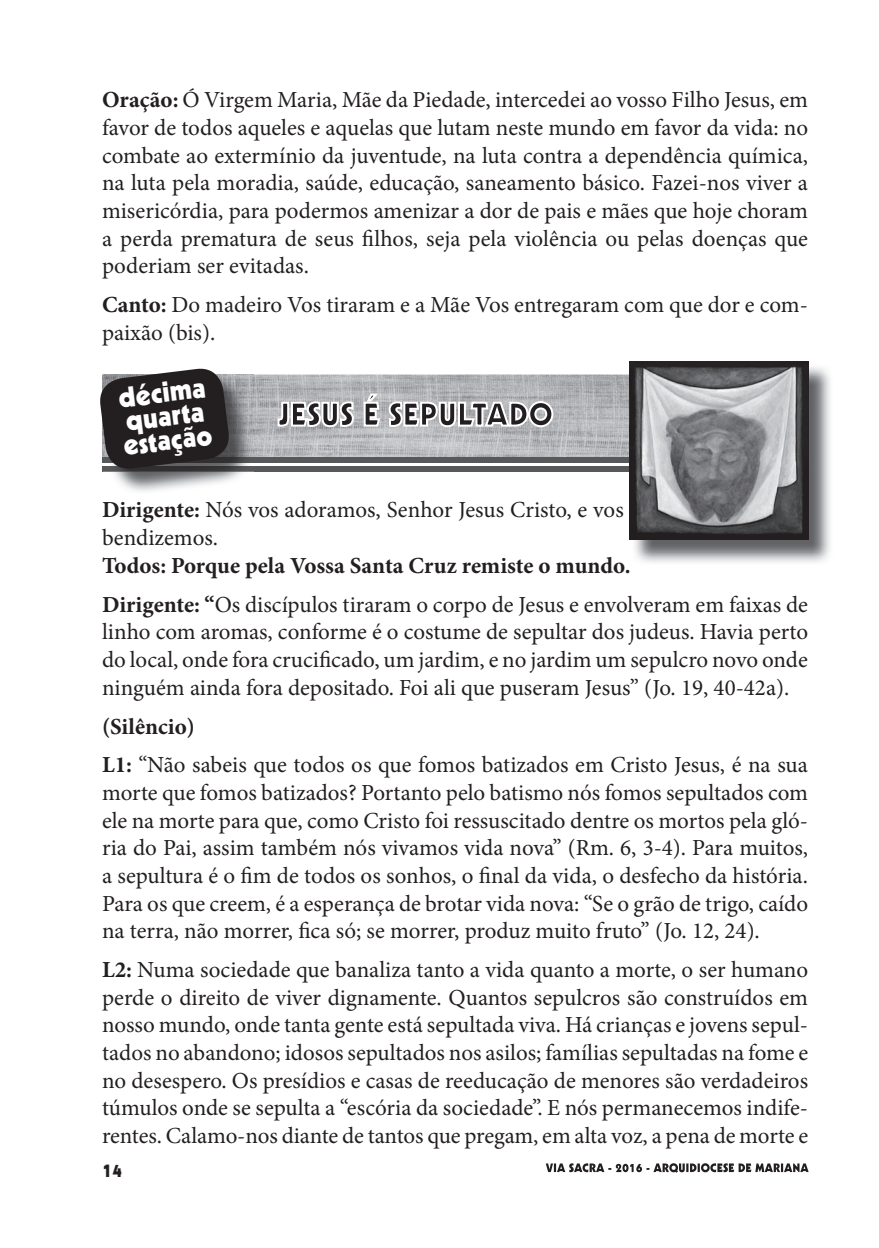
<style>
.page{position:relative;width:879px;height:1248px;background:#fff}
.page>*{position:absolute;margin:0;border:0;box-sizing:border-box;transform-origin:0 0}
.t1{font:28px/24px "Geometric 231 BT Heavy C";color:#fff}
.t2{font:23px/27.6px "Minion Pro";color:#231f20;text-align:justify}
.t3{font:700 23px/39px "Minion Pro";color:#231f20}
.t4{font:18px "Geometric 231 BT Heavy C";color:#231f20}
.s1{font-weight:700}
.s2{font-weight:400}
</style>
<div class="page">
<svg style="left:546px;top:1163px;width:262px;height:9px"></svg>
<img style="left:254px;top:374px;width:375px;height:83px">
<div style="left:102px;top:457px;width:706px;height:14px;background:#57585a"></div>
<hr style="left:102px;top:463px;width:561px;height:2px;background:#fff">
<img style="left:632px;top:364px;width:198px;height:199px">
<img style="left:629px;top:361px;width:179px;height:178px">
<svg style="left:276px;top:392px;width:278px;height:36px"></svg>
<img style="left:231px;top:471px;width:23px;height:8px">
<img style="left:231px;top:374px;width:23px;height:97px">
<img style="left:231px;top:463px;width:23px;height:2px">
<svg style="left:100px;top:368px;width:131px;height:124px;background:#504d4f"></svg>
<p class="t2" style="left:102px;top:86px;width:707px"><span class="s1">Oração:</span> Ó Virgem Maria, Mãe da Piedade, intercedei ao vosso Filho Jesus, em favor de todos aqueles e aquelas que lutam neste mundo em favor da vida: no combate ao extermínio da juventude, na luta contra a dependência química, na luta pela moradia, saúde, educação, saneamento básico. Fazei-nos viver a misericórdia, para podermos amenizar a dor de pais e mães que hoje choram a perda prematura de seus filhos, seja pela violência ou pelas doenças que poderiam ser evitadas.</p>
<p class="t2" style="left:102px;top:291px;width:707px"><span class="s1">Canto:</span> Do madeiro Vos tiraram e a Mãe Vos entregaram com que dor e com&shy;paixão (bis).</p>
<p class="t1" style="left:116px;top:385px;width:90px;rotate:-7deg">décima quarta estação</p>
<p class="t2" style="left:102px;top:496px;width:523px"><span class="s1">Dirigente:</span> Nós vos adoramos, Senhor Jesus Cristo, e vos bendizemos.</p>
<p class="t3" style="left:102px;top:545px;width:707px">Todos: Porque pela Vossa Santa Cruz remiste o mundo.<br>Dirigente: “<span class="s2">Os discípulos tiraram o corpo de Jesus e envolveram em faixas de</span></p>
<p class="t2" style="left:102px;top:618px;width:707px">linho com aromas, conforme é o costume de sepultar dos judeus. Havia perto do local, onde fora crucificado, um jardim, e no jardim um sepulcro novo onde ninguém ainda fora depositado. Foi ali que puseram Jesus” (Jo. 19, 40-42a).</p>
<p class="t2" style="left:102px;top:706px;width:707px;line-height:39px"><span class="s1">(Silêncio)<br>L1:</span> “Não sabeis que todos os que fomos batizados em Cristo Jesus, é na sua</p>
<p class="t2" style="left:102px;top:779px;width:707px">morte que fomos batizados? Portanto pelo batismo nós fomos sepultados com ele na morte para que, como Cristo foi ressuscitado dentre os mortos pela gló&shy;ria do Pai, assim também nós vivamos vida nova” (Rm. 6, 3-4). Para muitos, a sepultura é o fim de todos os sonhos, o final da vida, o desfecho da história.<br>Para os que creem, é a esperança de brotar vida nova: “Se o grão de trigo, caído na terra, não morrer, fica só; se morrer, produz muito fruto” (Jo. 12, 24).</p>
<p class="t2" style="left:102px;top:955px;width:708px"><span class="s1">L2:</span> Numa sociedade que banaliza tanto a vida quanto a morte, o ser humano perde o direito de viver dignamente. Quantos sepulcros são construídos em nosso mundo, onde tanta gente está sepultada viva. Há crianças e jovens sepul&shy;tados no abandono; idosos sepultados nos asilos; famílias sepultadas na fome e no desespero. Os presídios e casas de reeducação de menores são verdadeiros túmulos onde se sepulta a “escória da sociedade”. E nós permanecemos indife&shy;rentes. Calamo-nos diante de tantos que pregam, em alta voz, a pena de morte e</p>
<p class="t4" style="left:102px;top:1158px;width:22px">14</p>
</div>
